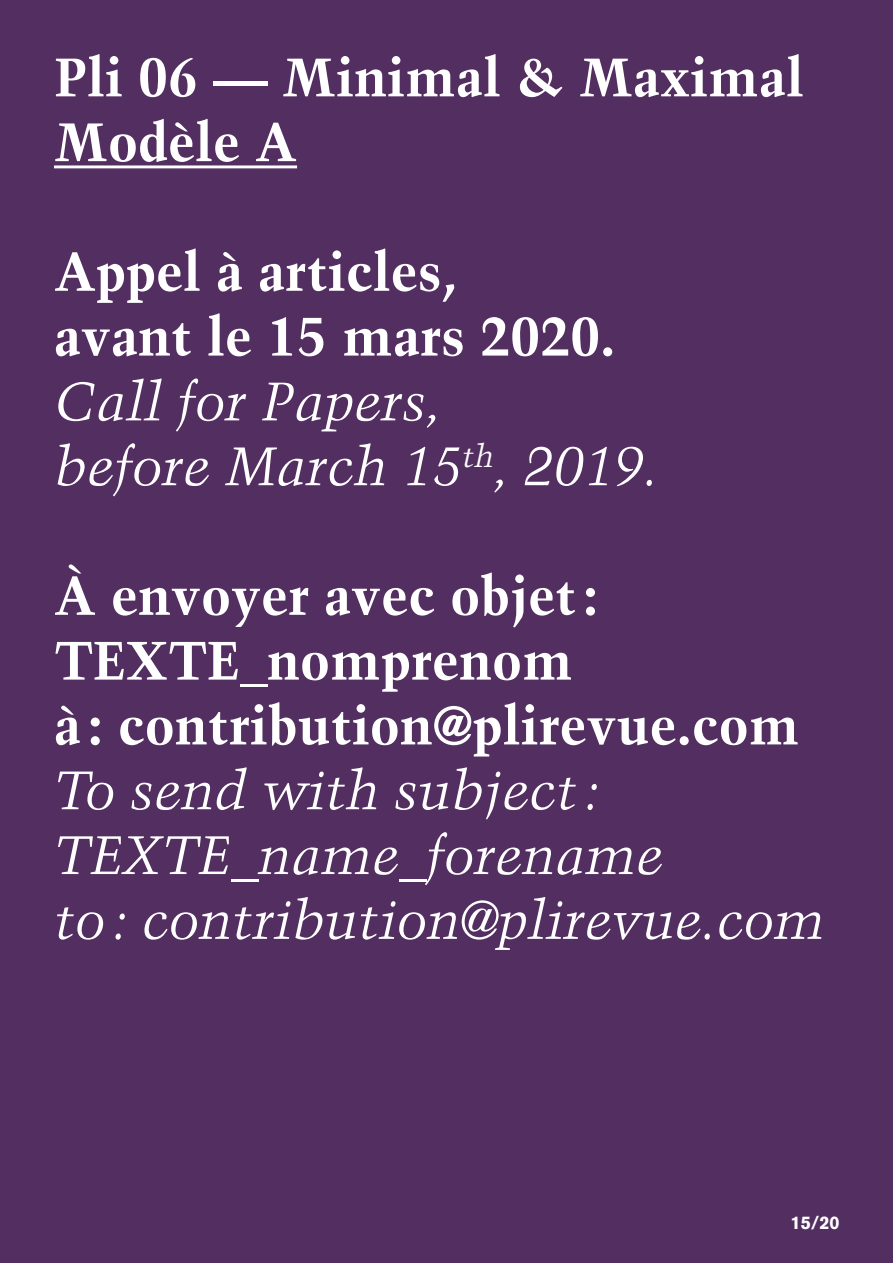
<style>
.page{position:relative;width:893px;height:1263px;background:#532e60}
.page>*{position:absolute;margin:0;border:0;box-sizing:border-box;transform-origin:0 0}
.t1{font:700 54px/64.8px "Trump Mediaeval";color:#fff}
.t2{font:italic 54px "Trump Mediaeval";color:#fff}
.t3{font:900 18px "Basic Commercial LT Com";color:#fff}
.s1{font-weight:400;font-style:italic}
</style>
<div class="page">
<hr style="left:54px;top:165px;width:243px;height:3px;background:#fff">
<p class="t1" style="left:54px;top:44px;width:751px">Pli 06 — Minimal &amp; Maximal</p>
<p class="t1" style="left:54px;top:109px;width:245px">Modèle A</p>
<p class="t1" style="left:54px;top:238px;width:404px">Appel à articles,</p>
<p class="t1" style="left:54px;top:303px;width:563px">avant le 15 mars 2020.</p>
<p class="t2" style="left:54px;top:369px;width:389px">Call for Papers,</p>
<p class="t2" style="left:54px;top:434px;width:606px">before March 15<sup>th</sup>, 2019.</p>
<p class="t1" style="left:54px;top:562px;width:545px">À envoyer avec objet:</p>
<p class="t1" style="left:54px;top:627px;width:520px">TEXTE_nomprenom</p>
<p class="t1" style="left:54px;top:692px;width:747px">à: contribution@plirevue.com<br><span class="s1">To send with subject:</span></p>
<p class="t2" style="left:54px;top:822px;width:611px">TEXTE_name_forename</p>
<p class="t2" style="left:54px;top:887px;width:772px">to: contribution@plirevue.com</p>
<p class="t3" style="left:791px;top:1211px;width:50px">15/20</p>
</div>
